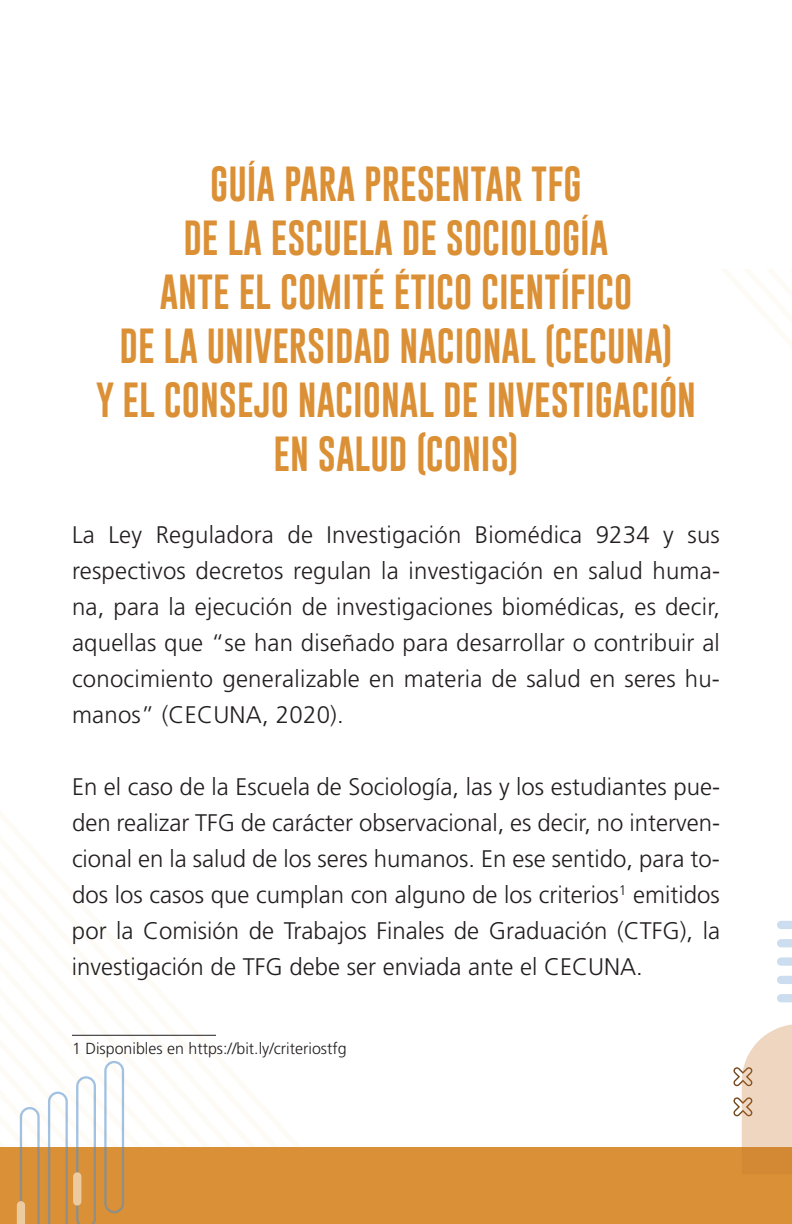
<style>
.page{position:relative;width:792px;height:1224px;background:#fff}
.page>*{position:absolute;margin:0;border:0;box-sizing:border-box;transform-origin:0 0}
.t1{font:36px/54px "Gobold";color:#db9036;text-align:center}
.t2{font:300 24px/36px "Frutiger";color:#231f20;text-align:justify}
.t3{font:300 16px "Frutiger";color:#231f20}
</style>
<div class="page">
<div style="left:0;top:1147px;width:792px;height:77px;background:#d99036"></div>
<svg style="left:16px;top:1034px;width:108px;height:190px"></svg>
<div style="left:73px;top:1172px;width:8px;height:34px;background:#edcba1;border-radius:4px"></div>
<svg style="left:733px;top:1024px;width:59px;height:123px"></svg>
<svg style="left:777px;top:994px;width:15px;height:8px"></svg>
<svg style="left:777px;top:976px;width:15px;height:8px"></svg>
<svg style="left:777px;top:957px;width:15px;height:9px"></svg>
<svg style="left:777px;top:939px;width:15px;height:8px"></svg>
<svg style="left:777px;top:921px;width:15px;height:8px"></svg>
<hr style="left:72px;top:1035px;width:144px;height:1px;background:#231f20">
<h1 class="t1" style="left:96px;top:156px;width:602px">GUÍA PARA PRESENTAR TFG<br>DE LA ESCUELA DE SOCIOLOGÍA<br>ANTE EL COMITÉ ÉTICO CIENTÍFICO<br>DE LA UNIVERSIDAD NACIONAL (CECUNA)<br>Y EL CONSEJO NACIONAL DE INVESTIGACIÓN<br>EN SALUD (CONIS)</h1>
<p class="t2" style="left:72px;top:517px;width:650px">La Ley Reguladora de Investigación Biomédica 9234 y sus respectivos decretos regulan la investigación en salud huma&shy;na, para la ejecución de investigaciones biomédicas, es decir, aquellas que “se han diseñado para desarrollar o contribuir al conocimiento generalizable en materia de salud en seres hu&shy;manos” (CECUNA, 2020).</p>
<p class="t2" style="left:72px;top:769px;width:650px">En el caso de la Escuela de Sociología, las y los estudiantes pue&shy;den realizar TFG de carácter observacional, es decir, no interven&shy;cional en la salud de los seres humanos. En ese sentido, para to&shy;dos los casos que cumplan con alguno de los criterios<sup>1</sup> emitidos por la Comisión de Trabajos Finales de Graduación (CTFG), la investigación de TFG debe ser enviada ante el CECUNA.</p>
<p class="t3" style="left:72px;top:1040px;width:276px">1 Disponibles en https://bit.ly/criteriostfg</p>
</div>
